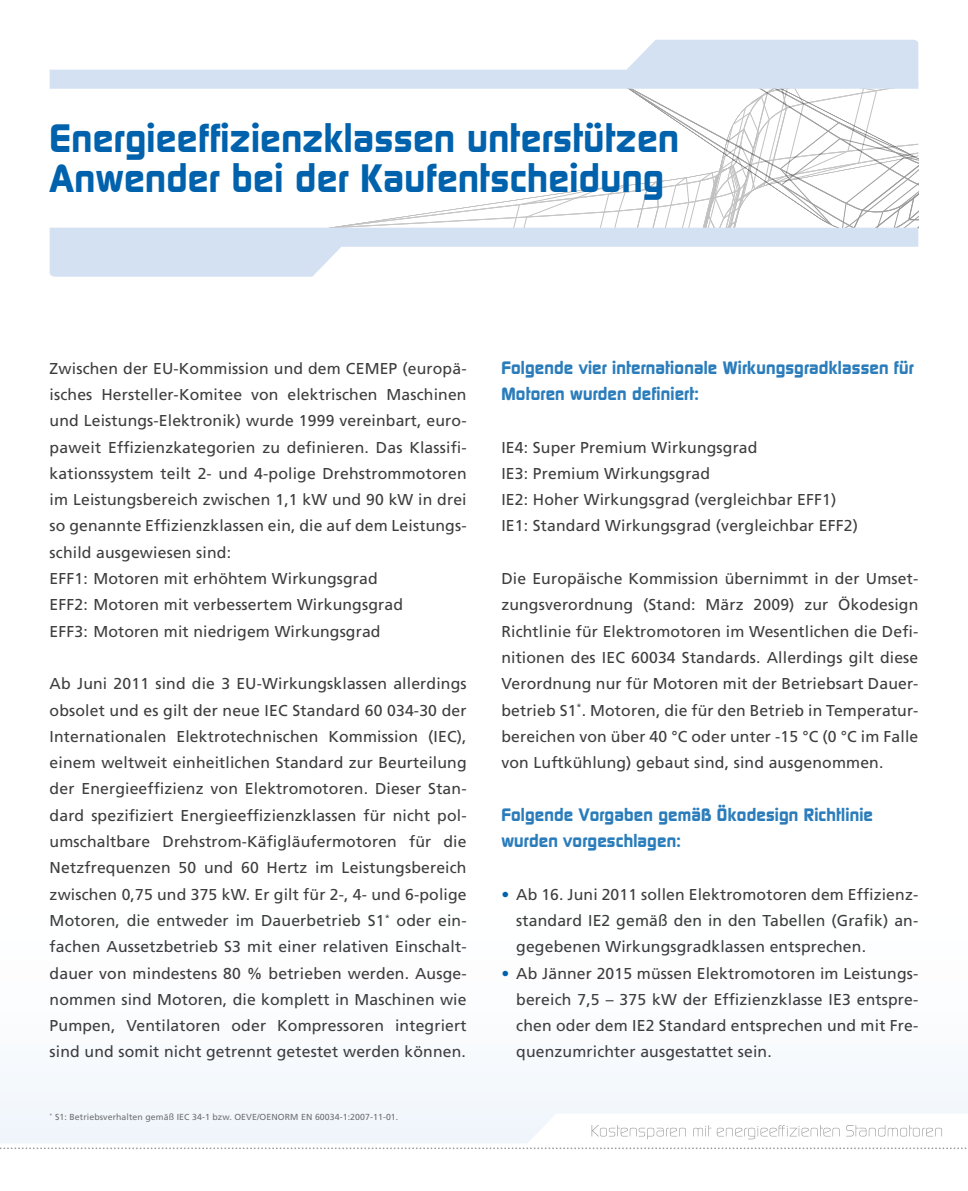
<style>
.page{position:relative;width:968px;height:1191px;background:#fff}
.page>*{position:absolute;margin:0;border:0;box-sizing:border-box;transform-origin:0 0}
.t1{font:700 38.5px/40.2px "Digital";letter-spacing:.01em;color:#0062ac}
.t2{font:700 17.5px/26.2px "Digital";letter-spacing:.01em;color:#2a7cbb}
.t3{font:15.75px/26.2px "Frutiger";letter-spacing:.01em;color:#3e3e40;text-align:justify}
.t4{font:8.75px "Frutiger";letter-spacing:.01em;color:#707173}
.s1{font-weight:900;color:#0062ac}
</style>
<div class="page">
<svg style="left:0;top:1113px;width:942px;height:30px;fill:#f0f6fc"></svg>
<svg style="left:591px;top:1125px;width:350px;height:14px"></svg>
<svg style="left:0;top:1147px;width:967px;height:2px"></svg>
<svg style="left:50px;top:40px;width:868px;height:237px"></svg>
<h1 class="t1" style="left:50px;top:118px;width:630px">Energieeffizienzklassen unterstützen<br>Anwender bei der Kaufentscheidung</h1>
<p class="t3" style="left:50px;top:355px;width:418px;text-align:left">Zwischen der EU-Kommission und dem CEMEP (europä&shy;isches Hersteller-Komitee von elektrischen Maschinen und Leistungs-Elektronik) wurde 1999 vereinbart, euro&shy;paweit Effizienzkategorien zu definieren. Das Klassifi&shy;kationssystem teilt 2- und 4-polige Drehstrommotoren im Leistungsbereich zwischen 1,1 kW und 90 kW in drei so genannte Effizienzklassen ein, die auf dem Leistungs&shy;schild ausgewiesen sind:<br>EFF1: Motoren mit erhöhtem Wirkungsgrad<br>EFF2: Motoren mit verbessertem Wirkungsgrad<br>EFF3: Motoren mit niedrigem Wirkungsgrad</p>
<p class="t3" style="left:50px;top:670px;width:418px">Ab Juni 2011 sind die 3 EU-Wirkungsklassen allerdings obsolet und es gilt der neue IEC Standard 60 034-30 der Internationalen Elektrotechnischen Kommission (IEC), einem weltweit einheitlichen Standard zur Beurteilung der Energieeffizienz von Elektromotoren. Dieser Stan&shy;dard spezifiziert Energieeffizienzklassen für nicht pol&shy;umschaltbare Drehstrom-Käfigläufermotoren für die Netzfrequenzen 50 und 60 Hertz im Leistungsbereich zwischen 0,75 und 375 kW. Er gilt für 2-, 4- und 6-polige Motoren, die entweder im Dauerbetrieb S1<sup>*</sup> oder ein&shy;fachen Aussetzbetrieb S3 mit einer relativen Einschalt&shy;dauer von mindestens 80 % betrieben werden. Ausge&shy;nommen sind Motoren, die komplett in Maschinen wie Pumpen, Ventilatoren oder Kompressoren integriert sind und somit nicht getrennt getestet werden können.</p>
<p class="t4" style="left:50px;top:1112px;width:350px"><sup>*</sup> S1: Betriebsverhalten gemäß IEC 34-1 bzw. OEVE/OENORM EN 60034-1:2007-11-01.</p>
<p class="t2" style="left:501px;top:354px;width:414px">Folgende vier internationale Wirkungsgradklassen für<br>Motoren wurden definiert:</p>
<p class="t3" style="left:501px;top:434px;width:358px;text-align:left">IE4: Super Premium Wirkungsgrad<br>IE3: Premium Wirkungsgrad<br>IE2: Hoher Wirkungsgrad (vergleichbar EFF1)<br>IE1: Standard Wirkungsgrad (vergleichbar EFF2)</p>
<p class="t3" style="left:501px;top:565px;width:418px">Die Europäische Kommission übernimmt in der Umset&shy;zungsverordnung (Stand: März 2009) zur Ökodesign Richtlinie für Elektromotoren im Wesentlichen die Defi&shy;nitionen des IEC 60034 Standards. Allerdings gilt diese Verordnung nur für Motoren mit der Betriebsart Dauer&shy;betrieb S1<sup>*</sup>. Motoren, die für den Betrieb in Temperatur&shy;bereichen von über 40 °C oder unter -15 °C (0 °C im Falle von Luftkühlung) gebaut sind, sind ausgenommen.</p>
<p class="t2" style="left:501px;top:801px;width:373px">Folgende Vorgaben gemäß Ökodesign Richtlinie wurden vorgeschlagen:</p>
<p class="t3" style="left:516px;top:881px;width:403px;text-indent:-15px"><span class="s1">•</span> Ab 16. Juni 2011 sollen Elektromotoren dem Effizienz&shy;standard IE2 gemäß den in den Tabellen (Grafik) an&shy;gegebenen Wirkungsgradklassen entsprechen.</p>
<p class="t3" style="left:516px;top:959px;width:403px;text-indent:-15px"><span class="s1">•</span> Ab Jänner 2015 müssen Elektromotoren im Leistungs&shy;bereich 7,5 – 375 kW der Effizienzklasse IE3 entspre&shy;chen oder dem IE2 Standard entsprechen und mit Fre&shy;quenzumrichter ausgestattet sein.</p>
</div>
